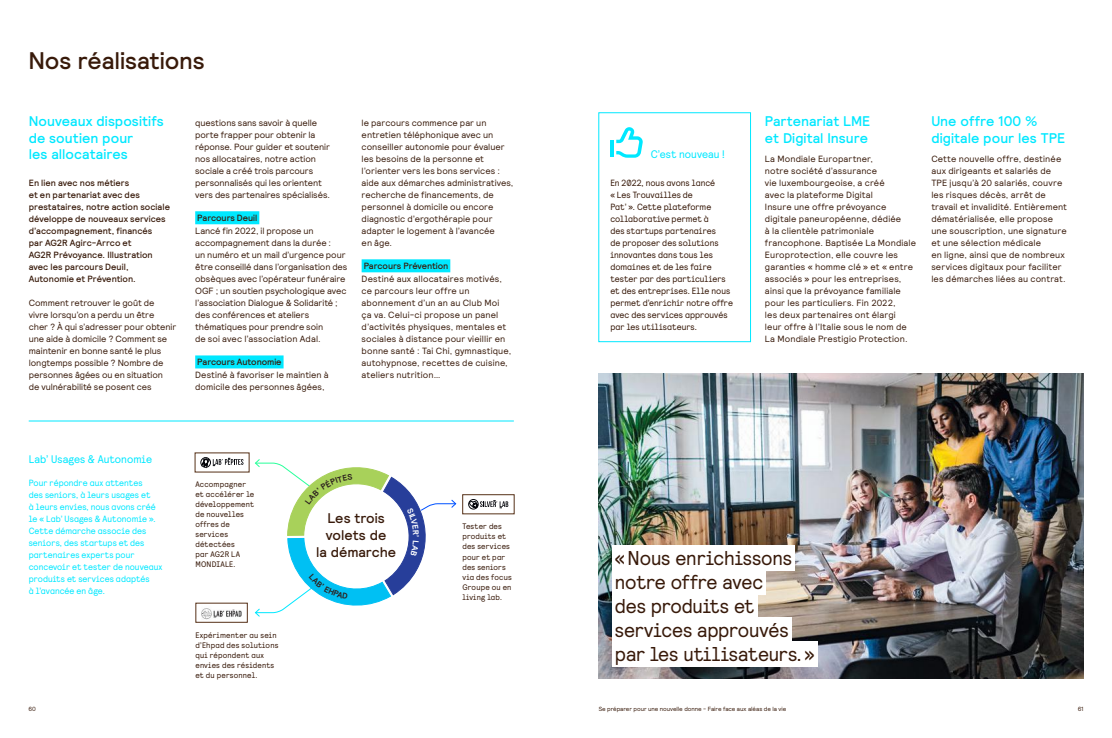
<style>
.page{position:relative;width:1112px;height:738px;background:#fff}
.page>*{position:absolute;margin:0;border:0;box-sizing:border-box;transform-origin:0 0}
.t1{font:500 24px "Relative";letter-spacing:-.005em;color:#381a0a}
.t2{font:20px/24px "Relative Faux";letter-spacing:-.01em;color:#381a0a}
.t3{font:500 14px/16.8px "Relative";letter-spacing:.005em;color:#00e8ff}
.t4{font:500 14px/16.8px "Relative";letter-spacing:-.005em;color:#381a0a;text-align:center}
.t5{font:11px "Relative Faux";color:#00e8ff}
.t6{font:9px/12px "Relative";letter-spacing:.005em;color:#381a0a}
.t7{font:9px/12px "Relative Faux";color:#381a0a}
.t8{font:500 9px/12px "Relative";letter-spacing:.005em;color:#381a0a}
.t9{font:9px/12px "Relative Faux";color:#00e8ff}
.t10{font:8px/10px "Relative Faux";letter-spacing:.02em;color:#381a0a}
.t11{font:6px "Relative";letter-spacing:-.01em;color:#381a0a}
</style>
<div class="page">
<svg style="left:616px;top:127px;width:27px;height:31px"></svg>
<hr style="left:610px;top:140px;width:3px;height:16px;background:#00e8ff">
<hr style="left:29px;top:420px;width:484px;height:1px;background:#00e8ff">
<img style="left:598px;top:373px;width:485px;height:304px">
<div style="left:612px;top:544px;width:182px;height:26px;background:#fff"></div>
<div style="left:612px;top:568px;width:153px;height:26px;background:#fff"></div>
<div style="left:612px;top:592px;width:145px;height:26px;background:#fff"></div>
<div style="left:612px;top:616px;width:179px;height:26px;background:#fff"></div>
<div style="left:612px;top:640px;width:205px;height:26px;background:#fff"></div>
<div style="left:195px;top:211px;width:64px;height:13px;background:#00e8ff"></div>
<div style="left:195px;top:355px;width:88px;height:13px;background:#00e8ff"></div>
<div style="left:361px;top:259px;width:89px;height:13px;background:#00e8ff"></div>
<div style="left:201px;top:457px;width:9px;height:10px;border:1px solid #05060b;border-radius:50%"></div>
<svg style="left:202px;top:457px;width:41px;height:10px"></svg>
<img style="left:201px;top:608px;width:41px;height:12px">
<svg style="left:254px;top:459px;width:254px;height:158px"></svg>
<h1 class="t1" style="left:28px;top:45px;width:178px">Nos réalisations</h1>
<h3 class="t3" style="left:29px;top:112px;width:136px">Nouveaux dispositifs de soutien pour<br>les allocataires</h3>
<p class="t8" style="left:29px;top:176px;width:143px">En lien avec nos métiers<br>et en partenariat avec des prestataires, notre action sociale développe de nouveaux services d’accompagnement, financés<br>par AG2R Agirc-Arrco et<br>AG2R Prévoyance. Illustration avec les parcours Deuil,<br>Autonomie et Prévention.</p>
<p class="t6" style="left:29px;top:296px;width:149px">Comment retrouver le goût de vivre lorsqu’on a perdu un être<br>cher ? À qui s’adresser pour obtenir une aide à domicile ? Comment se maintenir en bonne santé le plus longtemps possible ? Nombre de personnes âgées ou en situation<br>de vulnérabilité se posent ces</p>
<p class="t6" style="left:195px;top:116px;width:136px">questions sans savoir à quelle porte frapper pour obtenir la réponse. Pour guider et soutenir nos allocataires, notre action sociale a créé trois parcours personnalisés qui les orientent vers des partenaires spécialisés.</p>
<p class="t8" style="left:197px;top:211px;width:62px">Parcours Deuil</p>
<p class="t6" style="left:195px;top:224px;width:154px">Lancé fin 2022, il propose un accompagnement dans la durée :<br>un numéro et un mail d’urgence pour être conseillé dans l’organisation des obsèques avec l’opérateur funéraire OGF ; un soutien psychologique avec l’association Dialogue &amp; Solidarité ; des conférences et ateliers thématiques pour prendre soin<br>de soi avec l’association Adal.</p>
<p class="t8" style="left:197px;top:355px;width:86px">Parcours Autonomie</p>
<p class="t6" style="left:195px;top:368px;width:135px">Destiné à favoriser le maintien à domicile des personnes âgées,</p>
<p class="t6" style="left:361px;top:116px;width:153px">le parcours commence par un entretien téléphonique avec un conseiller autonomie pour évaluer les besoins de la personne et l’orienter vers les bons services : aide aux démarches administratives, recherche de financements, de personnel à domicile ou encore diagnostic d’ergothérapie pour adapter le logement à l’avancée<br>en âge.</p>
<p class="t8" style="left:363px;top:259px;width:86px">Parcours Prévention</p>
<p class="t6" style="left:361px;top:272px;width:151px">Destiné aux allocataires motivés, ce parcours leur offre un abonnement d’un an au Club Moi ça va. Celui-ci propose un panel d’activités physiques, mentales et sociales à distance pour vieillir en bonne santé : Tai Chi, gymnastique, autohypnose, recettes de cuisine, ateliers nutrition…</p>
<p class="t5" style="left:29px;top:451px;width:125px">Lab’ Usages &amp; Autonomie</p>
<p class="t9" style="left:29px;top:476px;width:135px">Pour répondre aux attentes<br>des seniors, à leurs usages et<br>à leurs envies, nous avons créé le « Lab’ Usages &amp; Autonomie ».<br>Cette démarche associe des seniors, des startups et des partenaires experts pour concevoir et tester de nouveaux produits et services adaptés<br>à l’avancée en âge.</p>
<p class="t10" style="left:195px;top:479px;width:60px">Accompagner et accélérer le développement de nouvelles offres de services détectées<br>par AG2R LA<br>MONDIALE.</p>
<p class="t10" style="left:195px;top:629px;width:84px">Expérimenter au sein d’Ehpad des solutions qui répondent aux envies des résidents et du personnel.</p>
<h3 class="t4" style="left:316px;top:509px;width:82px">Les trois volets de<br>la démarche</h3>
<p class="t10" style="left:462px;top:521px;width:51px">Tester des produits et des services pour et par des seniors via des focus<br>Groupe ou en living lab.</p>
<p class="t5" style="left:650px;top:147px;width:76px">C’est nouveau !</p>
<p class="t7" style="left:610px;top:176px;width:124px">En 2022, nous avons lancé<br>« Les Trouvailles de<br>Pat’ ». Cette plateforme collaborative permet à<br>des startups partenaires<br>de proposer des solutions innovantes dans tous les domaines et de les faire tester par des particuliers et des entreprises. Elle nous permet d’enrichir notre offre avec des services approuvés par les utilisateurs.</p>
<h3 class="t3" style="left:764px;top:113px;width:107px">Partenariat LME et Digital Insure</h3>
<p class="t6" style="left:764px;top:152px;width:153px">La Mondiale Europartner,<br>notre société d’assurance<br>vie luxembourgeoise, a créé<br>avec la plateforme Digital<br>Insure une offre prévoyance digitale paneuropéenne, dédiée<br>à la clientèle patrimoniale francophone. Baptisée La Mondiale<br>Europrotection, elle couvre les garanties « homme clé » et « entre associés » pour les entreprises, ainsi que la prévoyance familiale pour les particuliers. Fin 2022,<br>les deux partenaires ont élargi<br>leur offre à l’Italie sous le nom de<br>La Mondiale Prestigio Protection.</p>
<h3 class="t3" style="left:931px;top:113px;width:135px">Une offre 100 % digitale pour les TPE</h3>
<p class="t6" style="left:931px;top:152px;width:137px">Cette nouvelle offre, destinée aux dirigeants et salariés de<br>TPE jusqu’à 20 salariés, couvre les risques décès, arrêt de travail et invalidité. Entièrement dématérialisée, elle propose une souscription, une signature et une sélection médicale<br>en ligne, ainsi que de nombreux services digitaux pour faciliter les démarches liées au contrat.</p>
<h2 class="t2" style="left:615px;top:544px;width:201px">«Nous enrichissons notre offre avec<br>des produits et services approuvés par les utilisateurs. »</h2>
<p class="t11" style="left:28px;top:704px;width:9px">60</p>
<p class="t11" style="left:598px;top:704px;width:189px">Se préparer pour une nouvelle donne - Faire face aux aléas de la vie</p>
<p class="t11" style="left:1077px;top:704px;width:7px">61</p>
</div>
